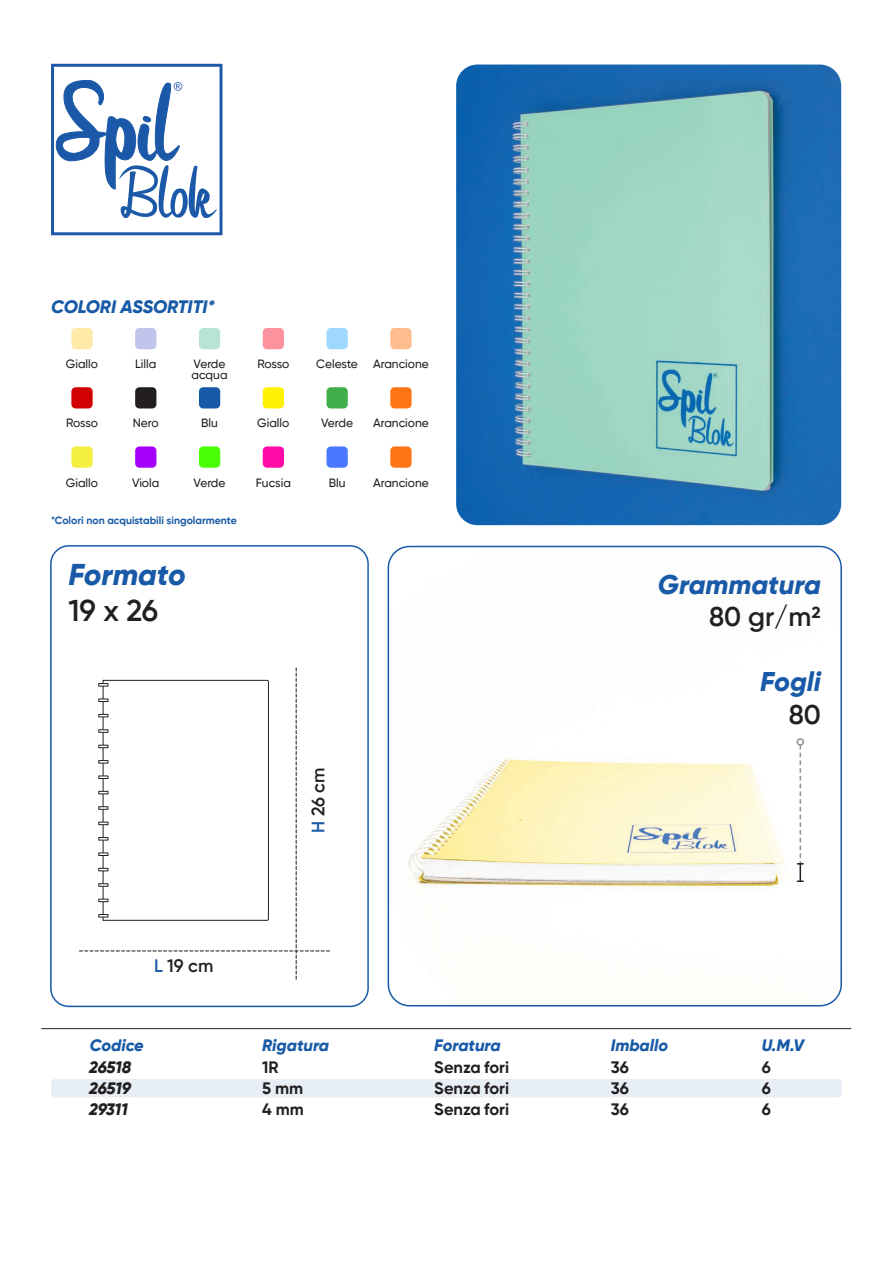
<style>
.page{position:relative;width:893px;height:1263px;background:#fff}
.page>*{position:absolute;margin:0;border:0;box-sizing:border-box;transform-origin:0 0}
.t1{font:italic 800 30px "Gilroy";color:#185aa7}
.t2{font:600 30px "Gilroy";color:#231f20}
.t3{font:italic 800 27px/32.4px "Gilroy";color:#185aa7;text-align:right}
.t4{font:italic 800 18px "Gilroy";color:#185aa7}
.t5{font:600 18px "Gilroy";color:#231f20}
.t6{font:700 16.5px "Gilroy";color:#231f20}
.t7{font:italic 800 16.5px "Gilroy";color:#185aa7}
.t8{font:italic 800 16.5px "Gilroy";letter-spacing:-.015em;color:#231f20}
.t9{font:500 12px "Gilroy";color:#231f20}
.t10{font:700 10.5px "Gilroy";color:#185aa7}
.s1{color:#185aa7}
.s2{font-weight:600;font-style:normal;color:#231f20}
</style>
<div class="page">
<div style="left:51px;top:1079px;width:791px;height:18px;background:#e8eef6;border-radius:4px"></div>
<hr style="left:42px;top:1028px;width:809px;height:1px;background:#231f20">
<div style="left:50px;top:545px;width:319px;height:462px;border:2px solid #185aa7;border-radius:18px"></div>
<svg style="left:79px;top:668px;width:251px;height:311px"></svg>
<svg style="left:51px;top:64px;width:171px;height:171px"></svg>
<img style="left:456px;top:65px;width:385px;height:460px">
<img style="left:388px;top:546px;width:452px;height:460px">
<div style="left:388px;top:546px;width:454px;height:460px;border:2px solid #185aa7;border-radius:21px"></div>
<div style="left:796px;top:738px;width:8px;height:8px;border:2px solid #231f20;border-radius:50%"></div>
<svg style="left:797px;top:745px;width:7px;height:137px"></svg>
<div style="left:71px;top:328px;width:22px;height:21px;background:#ffeaa9;border-radius:4px"></div>
<div style="left:135px;top:328px;width:21px;height:21px;background:#c0c5eb;border-radius:4px"></div>
<div style="left:199px;top:328px;width:21px;height:21px;background:#b8e4d7;border-radius:4px"></div>
<div style="left:263px;top:328px;width:21px;height:21px;background:#fc929e;border-radius:4px"></div>
<div style="left:326px;top:328px;width:22px;height:21px;background:#9ed8ff;border-radius:4px"></div>
<div style="left:390px;top:328px;width:22px;height:21px;background:#ffbc8f;border-radius:4px"></div>
<div style="left:71px;top:387px;width:22px;height:21px;background:#d10003;border-radius:4px"></div>
<div style="left:135px;top:387px;width:21px;height:21px;background:#231f20;border-radius:4px"></div>
<div style="left:199px;top:387px;width:21px;height:21px;background:#185aa7;border-radius:4px"></div>
<div style="left:263px;top:387px;width:21px;height:21px;background:#fff101;border-radius:4px"></div>
<div style="left:326px;top:387px;width:22px;height:21px;background:#40ae49;border-radius:4px"></div>
<div style="left:390px;top:387px;width:22px;height:21px;background:#ff7516;border-radius:4px"></div>
<div style="left:71px;top:446px;width:22px;height:22px;background:#f5ef41;border-radius:4px"></div>
<div style="left:135px;top:446px;width:21px;height:22px;background:#a600fd;border-radius:4px"></div>
<div style="left:199px;top:446px;width:21px;height:22px;background:#48ff03;border-radius:4px"></div>
<div style="left:263px;top:446px;width:21px;height:22px;background:#ff0ca6;border-radius:4px"></div>
<div style="left:326px;top:446px;width:22px;height:22px;background:#4a77ff;border-radius:4px"></div>
<div style="left:390px;top:446px;width:22px;height:22px;background:#ff7516;border-radius:4px"></div>
<p class="t4" style="left:51px;top:295px;width:165px">COLORI ASSORTITI*</p>
<p class="t9" style="left:66px;top:357px;width:34px">Giallo</p>
<p class="t9" style="left:135px;top:357px;width:23px">Lilla</p>
<p class="t9" style="left:194px;top:357px;width:33px">Verde</p>
<p class="t9" style="left:192px;top:367px;width:38px">acqua</p>
<p class="t9" style="left:257px;top:357px;width:33px">Rosso</p>
<p class="t9" style="left:316px;top:357px;width:43px">Celeste</p>
<p class="t9" style="left:373px;top:357px;width:57px">Arancione</p>
<p class="t9" style="left:66px;top:416px;width:33px">Rosso</p>
<p class="t9" style="left:133px;top:416px;width:27px">Nero</p>
<p class="t9" style="left:201px;top:416px;width:18px">Blu</p>
<p class="t9" style="left:257px;top:416px;width:34px">Giallo</p>
<p class="t9" style="left:321px;top:416px;width:33px">Verde</p>
<p class="t9" style="left:373px;top:416px;width:57px">Arancione</p>
<p class="t9" style="left:66px;top:475px;width:34px">Giallo</p>
<p class="t9" style="left:132px;top:475px;width:29px">Viola</p>
<p class="t9" style="left:194px;top:475px;width:33px">Verde</p>
<p class="t9" style="left:256px;top:475px;width:37px">Fucsia</p>
<p class="t9" style="left:329px;top:475px;width:18px">Blu</p>
<p class="t9" style="left:373px;top:475px;width:57px">Arancione</p>
<p class="t10" style="left:51px;top:514px;width:187px">*Colori non acquistabili singolarmente</p>
<p class="t1" style="left:68px;top:556px;width:119px">Formato</p>
<p class="t2" style="left:68px;top:592px;width:91px">19 x 26</p>
<p class="t5" style="left:307px;top:833px;width:67px;rotate:-90deg"><span class="s1">H</span> 26 cm</p>
<p class="t5" style="left:154px;top:954px;width:61px"><span class="s1">L</span> 19 cm</p>
<p class="t7" style="left:90px;top:1034px;width:56px">Codice</p>
<p class="t8" style="left:89px;top:1057px;width:44px">26518</p>
<p class="t8" style="left:89px;top:1078px;width:43px">26519</p>
<p class="t8" style="left:89px;top:1099px;width:40px">29311</p>
<p class="t7" style="left:262px;top:1034px;width:69px">Rigatura</p>
<p class="t6" style="left:262px;top:1057px;width:18px">1R</p>
<p class="t6" style="left:262px;top:1078px;width:43px">5 mm</p>
<p class="t6" style="left:262px;top:1099px;width:43px">4 mm</p>
<p class="t7" style="left:434px;top:1034px;width:68px">Foratura</p>
<p class="t6" style="left:434px;top:1057px;width:76px">Senza fori</p>
<p class="t6" style="left:434px;top:1078px;width:76px">Senza fori</p>
<p class="t6" style="left:434px;top:1099px;width:76px">Senza fori</p>
<p class="t3" style="left:658px;top:568px;width:164px">Grammatura<br><span class="s2">80 gr/m2</span></p>
<p class="t3" style="left:760px;top:665px;width:62px">Fogli<br><span class="s2">80</span></p>
<p class="t7" style="left:611px;top:1034px;width:59px">Imballo</p>
<p class="t6" style="left:611px;top:1057px;width:20px">36</p>
<p class="t6" style="left:611px;top:1078px;width:20px">36</p>
<p class="t6" style="left:611px;top:1099px;width:20px">36</p>
<p class="t7" style="left:762px;top:1034px;width:44px">U.M.V</p>
<p class="t6" style="left:762px;top:1057px;width:11px">6</p>
<p class="t6" style="left:762px;top:1078px;width:11px">6</p>
<p class="t6" style="left:762px;top:1099px;width:11px">6</p>
</div>
